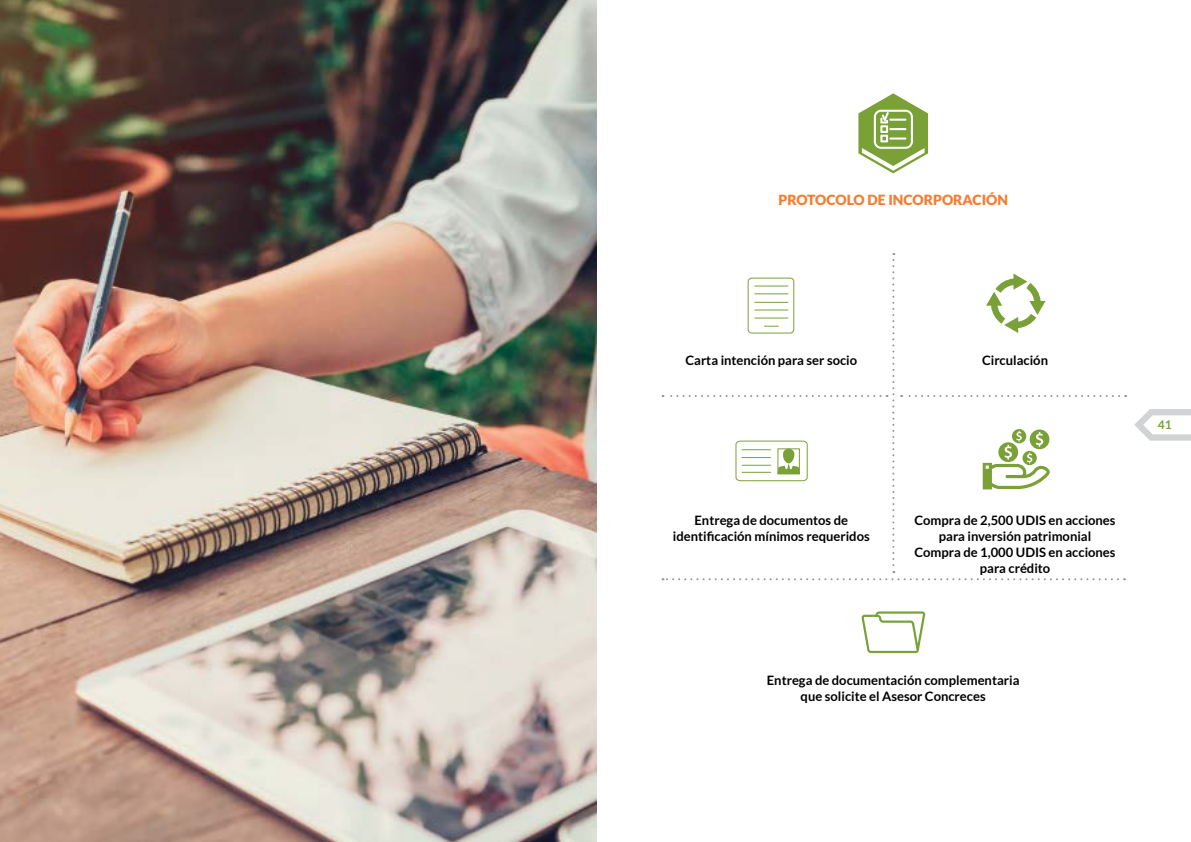
<style>
.page{position:relative;width:1191px;height:842px;background:#fff}
.page>*{position:absolute;margin:0;border:0;box-sizing:border-box;transform-origin:0 0}
.t1{font:900 14px "Lato";color:#f47d30}
.t2{font:700 13px/16px "Lato";color:#000;text-align:center}
.t3{font:700 12px "Lato";color:#79a138}
</style>
<div class="page">
<svg style="left:1134px;top:409px;width:57px;height:32px"></svg>
<img style="left:0;top:0;width:596px;height:842px">
<svg style="left:858px;top:93px;width:70px;height:80px"></svg>
<svg style="left:861px;top:611px;width:64px;height:42px"></svg>
<svg style="left:662px;top:253px;width:464px;height:327px"></svg>
<p class="t1" style="left:778px;top:192px;width:20px">PROTO</p>
<p class="t1" style="left:826px;top:192px;width:20px">COLO</p>
<p class="t1" style="left:867px;top:192px;width:86px">DE INCORPORA</p>
<p class="t1" style="left:972px;top:192px;width:37px">CIÓN</p>
<p class="t2" style="left:685px;top:352px;width:173px">Carta intención para ser socio</p>
<p class="t2" style="left:982px;top:352px;width:67px">Circulación</p>
<p class="t2" style="left:673px;top:512px;width:198px">Entrega de documentos de identificación mínimos requeridos</p>
<p class="t2" style="left:914px;top:512px;width:202px">Compra de 2,500 UDIS en acciones para inversión patrimonial<br>Compra de 1,000 UDIS en acciones para crédito</p>
<p class="t2" style="left:767px;top:672px;width:254px">Entrega de documentación complementaria que solicite el Asesor Concreces</p>
<p class="t3" style="left:1158px;top:418px;width:15px">41</p>
</div>
